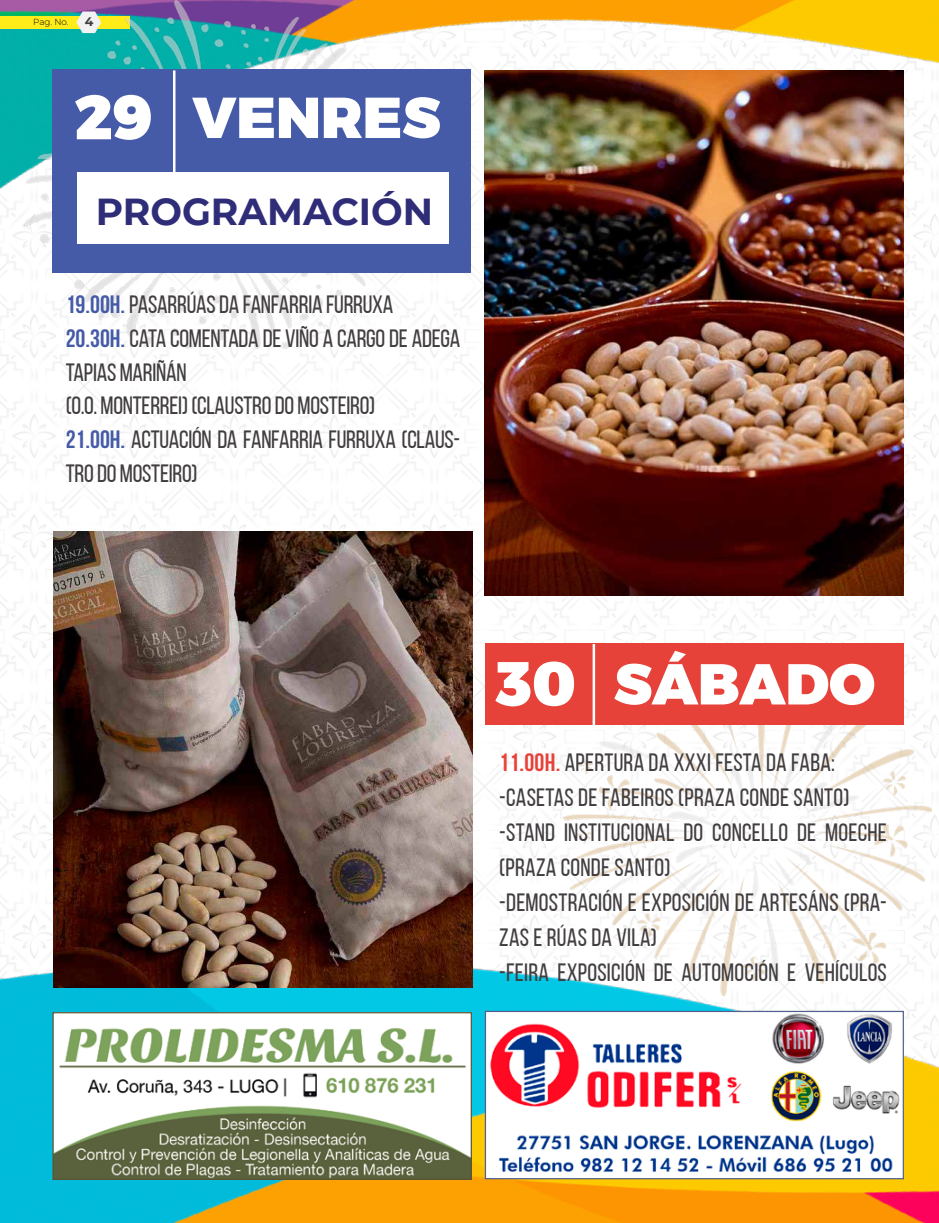
<style>
.page{position:relative;width:939px;height:1223px;background:#fff}
.page>*{position:absolute;margin:0;border:0;box-sizing:border-box;transform-origin:0 0}
.t1{font:900 57.5px "Montserrat";color:#fff}
.t2{font:700 37.5px "Montserrat";color:#2f2d78}
.t3{font:25px/35px "Bebas Neue";letter-spacing:.01em;color:#413d40}
.t4{font:25px/33.8px "Bebas Neue";letter-spacing:-.01em;color:#413d40}
.t5{font:700 12.5px "Montserrat";color:#413d40}
.t6{font:300 8.75px "Montserrat";color:#000}
.s1{font-size:62.5px}
.s2{font-weight:700;color:#455ba8}
.s3{font-weight:700;color:#e7423a}
</style>
<div class="page">
<img style="left:0;top:221px;width:938px;height:490px">
<img style="left:0;top:0;width:939px;height:221px">
<div style="left:0;top:16px;width:130px;height:12px;background:#ffec18"></div>
<img style="left:25px;top:0;width:361px;height:348px">
<svg style="left:76px;top:12px;width:25px;height:21px"></svg>
<img style="left:0;top:711px;width:939px;height:511px">
<img style="left:563px;top:667px;width:369px;height:328px">
<div style="left:53px;top:69px;width:418px;height:204px;background:#455ba8"></div>
<div style="left:78px;top:172px;width:371px;height:72px;background:#fff"></div>
<img style="left:484px;top:70px;width:420px;height:526px">
<hr style="left:173px;top:70px;width:2px;height:103px;background:#fff">
<img style="left:53px;top:531px;width:419px;height:456px">
<div style="left:485px;top:643px;width:418px;height:82px;background:#e7423a"></div>
<hr style="left:593px;top:644px;width:2px;height:103px;background:#fff">
<img style="left:487px;top:1012px;width:415px;height:165px">
<div style="left:485px;top:1010px;width:419px;height:169px;border:1px solid #535f8e"></div>
<img style="left:54px;top:1014px;width:416px;height:163px">
<div style="left:52px;top:1012px;width:420px;height:167px;border:1px solid #5c5432"></div>
<p class="t6" style="left:33px;top:16px;width:37px">Pag. No.</p>
<p class="t5" style="left:85px;top:12px;width:10px">4</p>
<h1 class="t1" style="left:74px;top:82px;width:368px"><span class="s1">29</span> VENRES</h1>
<h2 class="t2" style="left:96px;top:185px;width:339px">PROGRAMACIÓN</h2>
<p class="t4" style="left:66px;top:287px;width:396px"><span class="s2">19.00h.</span> PASARRÚAS DA FANFARRIA FURRUXA<br><span class="s2">20.30h.</span> CATA COMENTADA DE VIÑO A CARGO DE ADEGA TAPIAS MARIÑÁN<br>(O.O. MONTERREI) (CLAUSTRO DO MOSTEIRO)<br><span class="s2">21.00h.</span> ACTUACIÓN DA FANFARRIA FURRUXA (CLAUS-TRO DO MOSTEIRO)</p>
<h1 class="t1" style="left:496px;top:648px;width:381px"><span class="s1">30</span> SÁBADO</h1>
<p class="t3" style="left:499px;top:744px;width:389px"><span class="s3">11.00h.</span> APERTURA DA XXXI FESTA DA FABA: -CASETAS DE FABEIROS (PRAZA CONDE SANTO) -STAND INSTITUCIONAL DO CONCELLO DE MOECHE (PRAZA CONDE SANTO)<br>-DEMOSTRACIÓN E EXPOSICIÓN DE ARTESÁNS (PRA-ZAS E RÚAS DA VILA)<br>-FEIRA EXPOSICIÓN DE AUTOMOCIÓN E VEHÍCULOS</p>
</div>
